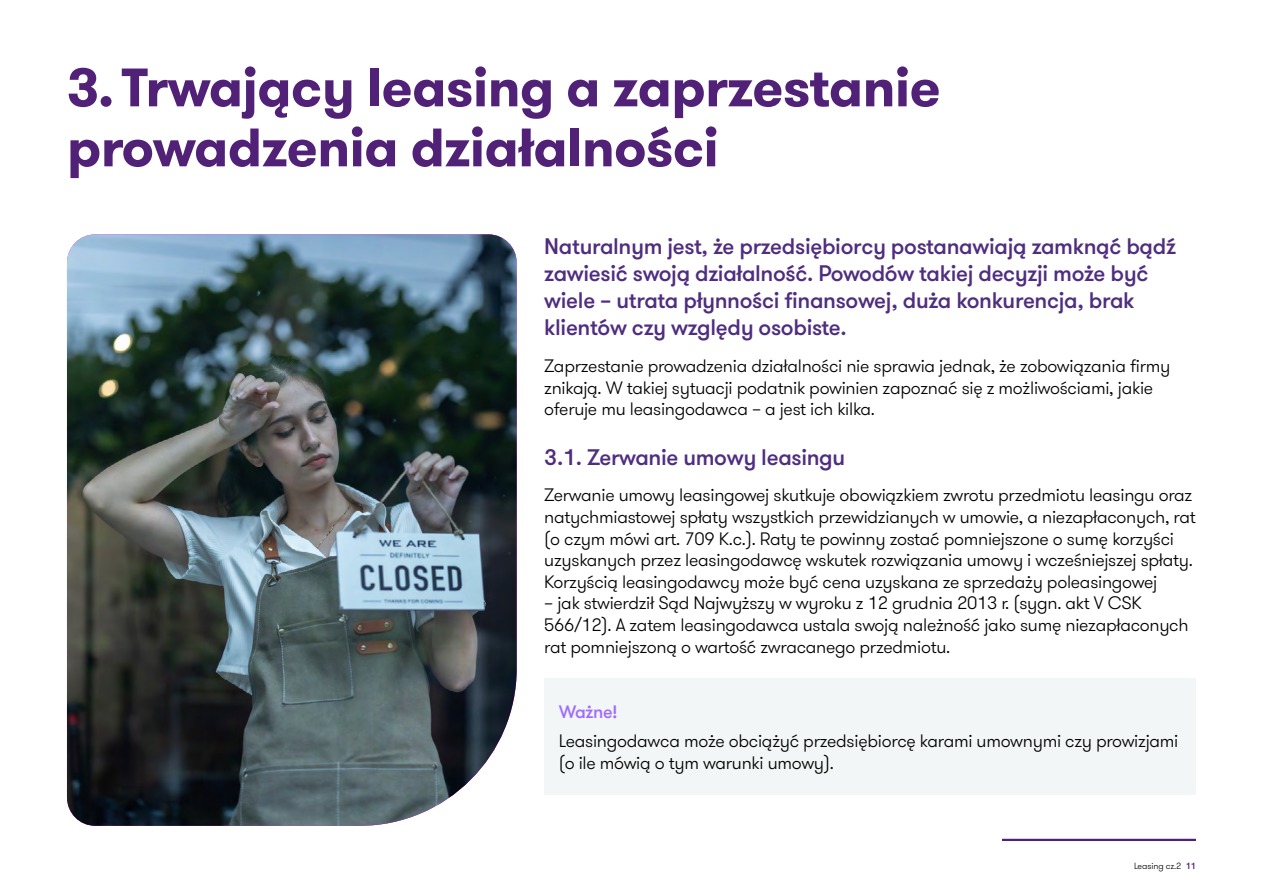
<style>
.page{position:relative;width:1263px;height:893px;background:#fff}
.page>*{position:absolute;margin:0;border:0;box-sizing:border-box;transform-origin:0 0}
.t1{font:700 54px/60px "GT Walsheim Pro";letter-spacing:-.01em;color:#512178}
.t2{font:500 22.5px/27px "GT Walsheim Pro";letter-spacing:-.015em;color:#4f2d7f}
.t3{font:300 18px/21.6px "GT Walsheim Pro";letter-spacing:-.015em;color:#000}
.t4{font:500 18px "GT Walsheim Pro";letter-spacing:-.02em;color:#a06dff}
.t5{font:300 9px "GT Walsheim Pro";letter-spacing:-.01em;color:#000}
.s1{font-weight:500;color:#512178}
</style>
<div class="page">
<hr style="left:1002px;top:839px;width:194px;height:2px;background:#512178">
<img style="left:67px;top:234px;width:450px;height:592px">
<div style="left:544px;top:679px;width:652px;height:116px;background:#f3f6f6"></div>
<h1 class="t1" style="left:67px;top:58px;width:875px">3.Trwający leasing a zaprzestanie prowadzenia działalności</h1>
<p class="t2" style="left:544px;top:234px;width:633px">Naturalnym jest, że przedsiębiorcy postanawiają zamknąć bądź zawiesić swoją działalność. Powodów takiej decyzji może być wiele – utrata płynności finansowej, duża konkurencja, brak klientów czy względy osobiste.</p>
<p class="t3" style="left:544px;top:355px;width:627px">Zaprzestanie prowadzenia działalności nie sprawia jednak, że zobowiązania firmy znikają. W takiej sytuacji podatnik powinien zapoznać się z możliwościami, jakie oferuje mu leasingodawca – a jest ich kilka.</p>
<p class="t2" style="left:544px;top:444px;width:302px">3.1. Zerwanie umowy leasingu</p>
<p class="t3" style="left:544px;top:485px;width:653px">Zerwanie umowy leasingowej skutkuje obowiązkiem zwrotu przedmiotu leasingu oraz natychmiastowej spłaty wszystkich przewidzianych w umowie, a niezapłaconych, rat (o czym mówi art. 709 K.c.). Raty te powinny zostać pomniejszone o sumę korzyści uzyskanych przez leasingodawcę wskutek rozwiązania umowy i wcześniejszej spłaty.<br>Korzyścią leasingodawcy może być cena uzyskana ze sprzedaży poleasingowej</p>
<p class="t3" style="left:544px;top:593px;width:646px">– jak stwierdził Sąd Najwyższy w wyroku z 12 grudnia 2013 r. (sygn. akt V CSK<br>566/12). A zatem leasingodawca ustala swoją należność jako sumę niezapłaconych rat pomniejszoną o wartość zwracanego przedmiotu.</p>
<p class="t4" style="left:559px;top:701px;width:61px">Ważne!</p>
<p class="t3" style="left:559px;top:731px;width:621px">Leasingodawca może obciążyć przedsiębiorcę karami umownymi czy prowizjami (o ile mówią o tym warunki umowy).</p>
<p class="t5" style="left:1134px;top:860px;width:63px">Leasing cz.2 <span class="s1">11</span></p>
</div>
